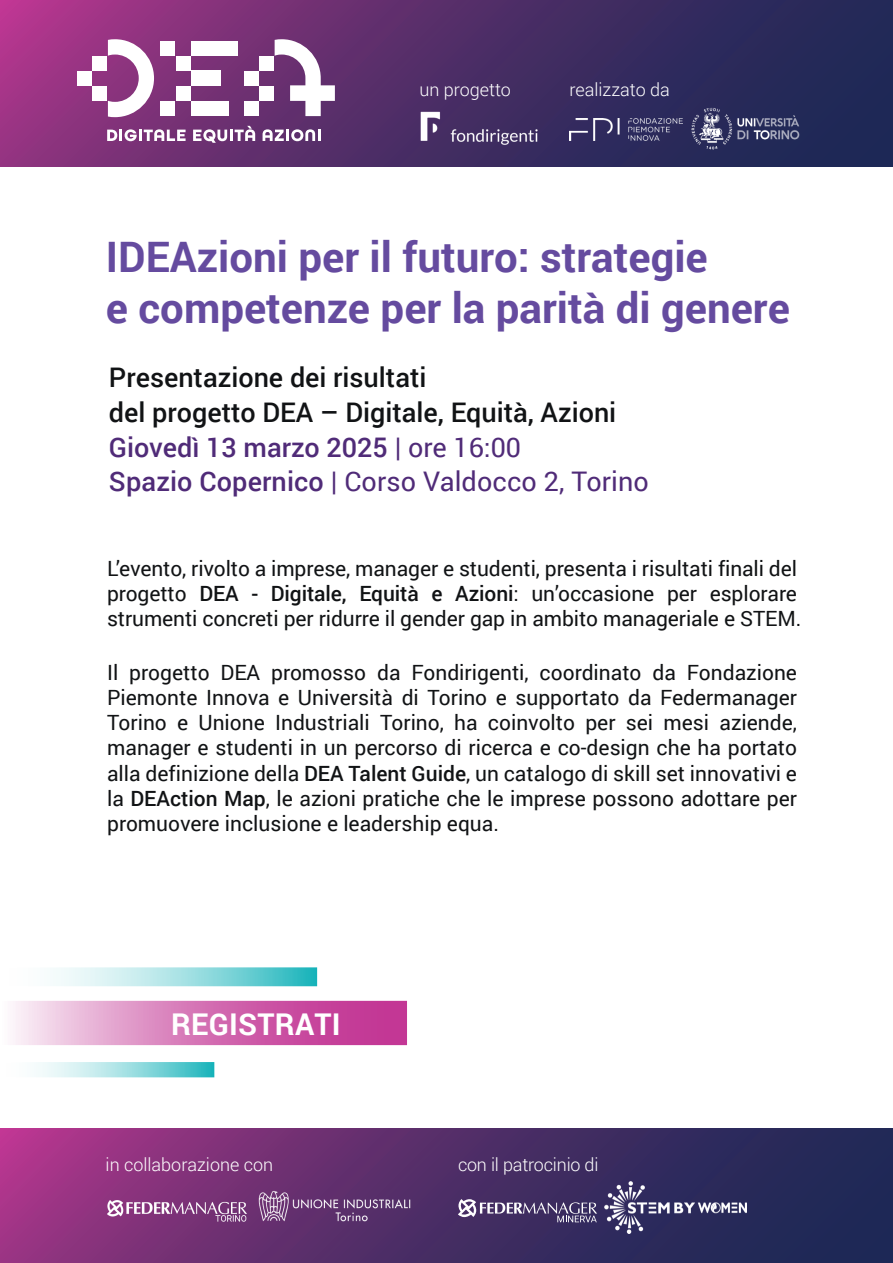
<style>
.page{position:relative;width:893px;height:1263px;background:#fff}
.page>*{position:absolute;margin:0;border:0;box-sizing:border-box;transform-origin:0 0}
.t1{font:700 42px/50.4px "Roboto";color:#654b9f}
.t2{font:700 30px "Roboto";letter-spacing:.01em;color:#fff}
.t3{font:500 27px/34.5px "Roboto";color:#111315}
.t4{font:21px/25.2px "Roboto";letter-spacing:-.005em;color:#111315}
.t5{font:300 18px "Roboto";color:#fff}
.s1{color:#502b78}
.s2{font-weight:400;color:#502b78}
.s3{font-weight:500}
</style>
<div class="page">
<svg style="left:0;top:0;width:893px;height:166px;background:#532d68"></svg>
<svg style="left:108px;top:39px;width:46px;height:78px"></svg>
<div style="left:92px;top:56px;width:15px;height:15px;background:#fff"></div>
<div style="left:77px;top:71px;width:15px;height:15px;background:#fff"></div>
<div style="left:92px;top:86px;width:15px;height:15px;background:#fff"></div>
<div style="left:259px;top:56px;width:15px;height:15px;background:#fff"></div>
<div style="left:244px;top:71px;width:15px;height:15px;background:#fff"></div>
<div style="left:259px;top:86px;width:15px;height:15px;background:#fff"></div>
<div style="left:176px;top:56px;width:15px;height:15px;background:#fff"></div>
<div style="left:160px;top:41px;width:15px;height:15px;background:#fff"></div>
<div style="left:176px;top:86px;width:15px;height:15px;background:#fff"></div>
<div style="left:160px;top:101px;width:15px;height:15px;background:#fff"></div>
<div style="left:244px;top:101px;width:15px;height:15px;background:#fff"></div>
<div style="left:191px;top:101px;width:38px;height:15px;background:#fff"></div>
<div style="left:191px;top:41px;width:46px;height:15px;background:#fff"></div>
<div style="left:191px;top:70px;width:30px;height:16px;background:#fff"></div>
<svg style="left:275px;top:39px;width:60px;height:77px"></svg>
<svg style="left:107px;top:129px;width:79px;height:12px"></svg>
<svg style="left:193px;top:126px;width:62px;height:17px"></svg>
<svg style="left:263px;top:129px;width:57px;height:12px"></svg>
<img style="left:409px;top:105px;width:39px;height:42px">
<img style="left:451px;top:126px;width:88px;height:19px">
<svg style="left:0;top:1128px;width:893px;height:135px;background:#552d69"></svg>
<img style="left:247px;top:1178px;width:178px;height:55px">
<img style="left:107px;top:1200px;width:140px;height:22px">
<img style="left:605px;top:1181px;width:141px;height:52px">
<svg style="left:456px;top:1199px;width:141px;height:23px;background:#695b84"></svg>
<img style="left:569px;top:118px;width:113px;height:23px">
<img style="left:687px;top:103px;width:118px;height:49px">
<svg style="left:13px;top:1001px;width:394px;height:44px;background:#d67ab8"></svg>
<svg style="left:53px;top:967px;width:264px;height:19px;background:#9cdee1"></svg>
<svg style="left:36px;top:1062px;width:178px;height:15px;background:#9adde0"></svg>
<p class="t5" style="left:419px;top:77px;width:93px">un progetto</p>
<p class="t5" style="left:569px;top:77px;width:102px">realizzato da</p>
<h1 class="t1" style="left:106px;top:231px;width:685px">IDEAzioni per il futuro: strategie<br>e competenze per la parità di genere</h1>
<p class="t3" style="left:109px;top:359px;width:541px">Presentazione dei risultati<br>del progetto DEA – Digitale, Equità, Azioni <span class="s1">Giovedì 13 marzo 2025</span> <span class="s2">| ore 16:00<br></span><span class="s1">Spazio Copernico</span> <span class="s2">| Corso Valdocco 2, Torino</span></p>
<p class="t4" style="left:107px;top:555px;width:696px">L’evento, rivolto a imprese, manager e studenti, presenta i risultati finali del progetto <span class="s3">DEA - Digitale, Equità e Azioni</span>: un’occasione per esplorare strumenti concreti per ridurre il gender gap in ambito manageriale e STEM.</p>
<p class="t4" style="left:107px;top:659px;width:691px;text-align:justify">Il progetto DEA promosso da Fondirigenti, coordinato da Fondazione Piemonte Innova e Università di Torino e supportato da Federmanager Torino e Unione Industriali Torino, ha coinvolto per sei mesi aziende, manager e studenti in un percorso di ricerca e co-design che ha portato alla definizione della <span class="s3">DEA Talent Guide</span>, un catalogo di skill set innovativi e la <span class="s3">DEAction Map</span>, le azioni pratiche che le imprese possono adottare per promuovere inclusione e leadership equa.</p>
<h2 class="t2" style="left:171px;top:1003px;width:171px">REGISTRATI</h2>
<p class="t5" style="left:106px;top:1152px;width:169px">in collaborazione con</p>
<p class="t5" style="left:458px;top:1152px;width:142px">con il patrocinio di</p>
</div>
